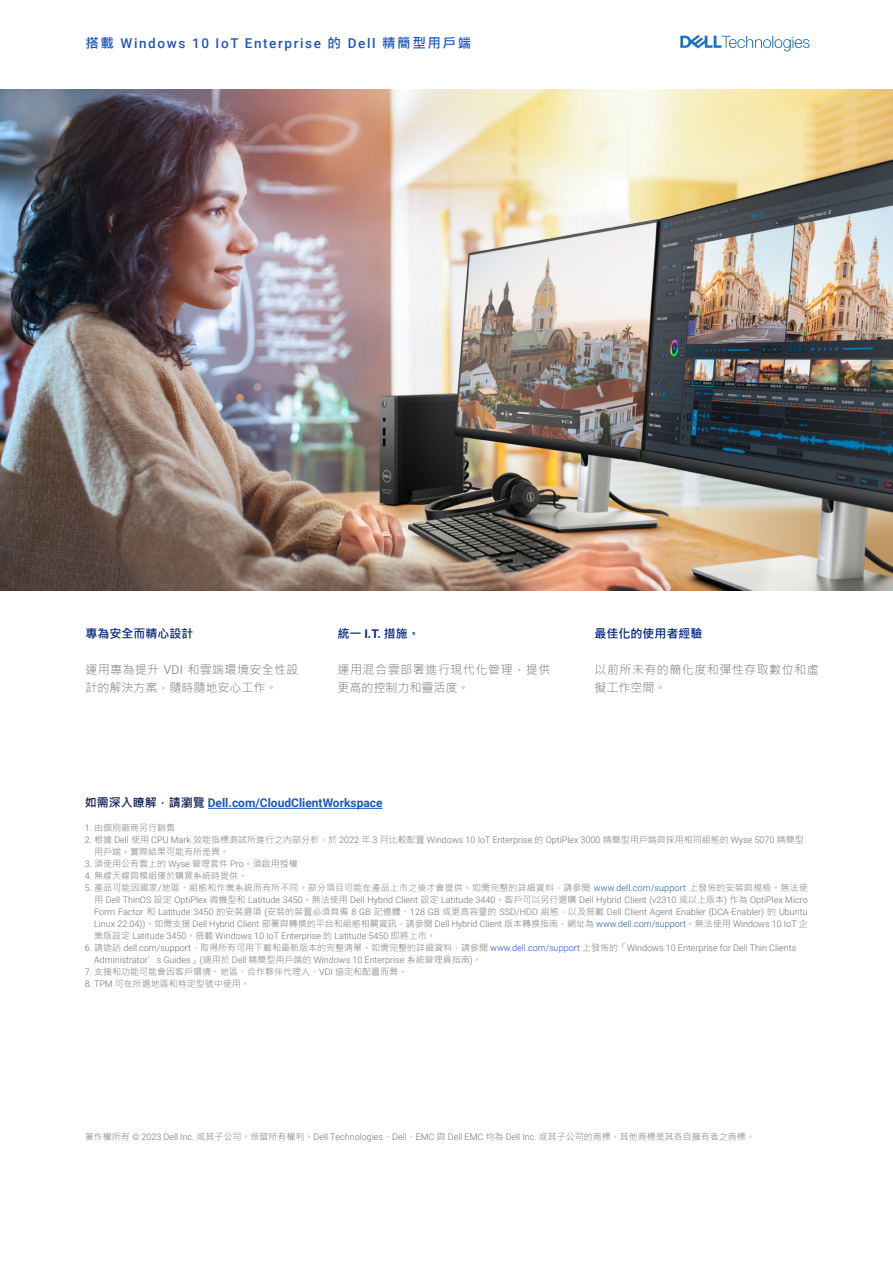
<style>
.page{position:relative;width:893px;height:1263px;background:#fff}
.page>*{position:absolute;margin:0;border:0;box-sizing:border-box;transform-origin:0 0}
.t1{font:500 13.5px "Roboto";letter-spacing:.12em;color:#1d56c0}
.t2{font:300 12px/18px "Microsoft Jheng Hei";letter-spacing:.03em;color:#6e6e6e}
.t3{font:700 12px "Roboto";color:#1d56c0}
.t4{font:700 12px "Microsoft Jheng Hei";color:#00227f}
.t5{font:300 9px/12px "Roboto";color:#6e6e6e}
.t6{font:300 9px "Microsoft Jheng Hei";color:#6e6e6e}
.s1{font-family:"Microsoft Jheng Hei";font-weight:700}
.s2{font-family:"Roboto"}
.s3{font-family:"Microsoft Jheng Hei";color:#0d2155}
.s4{font-family:"Microsoft Jheng Hei"}
.s5{color:#175d9e}
.s6{color:#1d56c0}
</style>
<div class="page">
<img style="left:1px;top:89px;width:892px;height:502px">
<hr style="left:208px;top:808px;width:175px;height:1px;background:#1d56c0">
<svg style="left:680px;top:35px;width:130px;height:16px"></svg>
<p class="t1" style="left:85px;top:33px;width:387px"><span class="s1">搭載</span> Windows 10 IoT Enterprise <span class="s1">的</span> Dell <span class="s1">精簡型用戶端</span></p>
<p class="t4" style="left:85px;top:626px;width:109px">專為安全而精心設計</p>
<p class="t2" style="left:85px;top:660px;width:215px">運用專為提升 <span class="s2">VDI</span> 和雲端環境安全性設計的解決方案，隨時隨地安心工作。</p>
<p class="t4" style="left:337px;top:626px;width:84px">統一 <span class="s2">I.T.</span> 措施。</p>
<p class="t2" style="left:337px;top:660px;width:215px">運用混合雲部署進行現代化管理，提供更高的控制力和靈活度。</p>
<p class="t4" style="left:595px;top:626px;width:109px">最佳化的使用者經驗</p>
<p class="t2" style="left:595px;top:660px;width:226px">以前所未有的簡化度和彈性存取數位和虛擬工作空間。</p>
<p class="t3" style="left:85px;top:794px;width:299px"><span class="s3">如需深入瞭解，請瀏覽</span> Dell.com/CloudClientWorkspace</p>
<p class="t6" style="left:85px;top:822px;width:92px"><span class="s2">1.</span> 由個別廠商另行銷售</p>
<p class="t5" style="left:94px;top:834px;width:711px;text-indent:-9px">2. <span class="s4">根據</span> Dell <span class="s4">使用</span> CPU Mark <span class="s4">效能指標測試所進行之內部分析，於</span> 2022 <span class="s4">年</span> 3 <span class="s4">月比較配置</span> Windows 10 IoT Enterprise <span class="s4">的</span> OptiPlex 3000 <span class="s4">精簡型用戶端與採用相同組態的</span> Wyse 5070 <span class="s4">精簡型用戶端。實際結果可能有所差異。</span></p>
<p class="t6" style="left:85px;top:858px;width:214px"><span class="s2">3.</span> 須使用公有雲上的 <span class="s2">Wyse</span> 管理套件 <span class="s2">Pro</span>。須啟用授權</p>
<p class="t6" style="left:85px;top:870px;width:164px"><span class="s2">4.</span> 無線天線與模組僅於購買系統時提供。</p>
<p class="t5" style="left:94px;top:882px;width:715px;text-align:justify;text-indent:-9px">5. <span class="s4">產品可能因國家</span>/<span class="s4">地區、組態和作業系統而有所不同。部分項目可能在產品上市之後才會提供。如需完整的詳細資料，請參閱</span> <span class="s5">www.dell.com/support</span> <span class="s4">上發佈的安裝與規格。無法使用</span> Dell ThinOS <span class="s4">設定</span> OptiPlex <span class="s4">微機型和</span> Latitude 3450<span class="s4">。無法使用</span> Dell Hybrid Client <span class="s4">設定</span> Latitude 3440<span class="s4">。客戶可以另行選購</span> Dell Hybrid Client (v2310 <span class="s4">或以上版本</span>) <span class="s4">作為</span> OptiPlex Micro Form Factor <span class="s4">和</span> Latitude 3450 <span class="s4">的安裝選項</span> (<span class="s4">安裝的裝置必須具備</span> 8 GB <span class="s4">記憶體、</span>128 GB <span class="s4">或更高容量的</span> SSD/HDD <span class="s4">組態，以及搭載</span> Dell Client Agent Enabler (DCA-Enabler) <span class="s4">的</span> Ubuntu Linux 22.04))<span class="s4">。如需支援</span> Dell Hybrid Client <span class="s4">部署與轉換的平台和組態相關資訊，請參閱</span> Dell Hybrid Client <span class="s4">版本轉換指南，網址為</span> <span class="s5">www.dell.com/support</span><span class="s4">。無法使用</span> Windows 10 IoT <span class="s4">企業版設定</span> Latitude 3450<span class="s4">。搭載</span> Windows 10 IoT Enterprise <span class="s4">的</span> Latitude 5450 <span class="s4">即將上市。</span></p>
<p class="t5" style="left:94px;top:942px;width:703px;text-indent:-9px">6. <span class="s4">請造訪</span> dell.com/support<span class="s4">，取得所有可用下載和最新版本的完整清單。如需完整的詳細資料，請參閱</span> <span class="s6">www.dell.com/support</span> <span class="s4">上發佈的「</span>Windows 10 Enterprise for Dell Thin Clients<br>Administrator<span class="s4">’</span>s Guides<span class="s4">」</span>(<span class="s4">適用於</span> Dell <span class="s4">精簡型用戶端的</span> Windows 10 Enterprise <span class="s4">系統管理員指南</span>)<span class="s4">。</span></p>
<p class="t6" style="left:85px;top:966px;width:324px"><span class="s2">7.</span> 支援和功能可能會因客戶環境、地區、合作夥伴代理人、<span class="s2">VDI</span> 協定和配置而異。</p>
<p class="t6" style="left:85px;top:978px;width:167px"><span class="s2">8. TPM</span> 可在所選地區和特定型號中使用。</p>
<p class="t5" style="left:85px;top:1131px;width:671px"><span class="s4">著作權所有</span> © 2023 Dell Inc. <span class="s4">或其子公司。保留所有權利。</span>Dell Technologies<span class="s4">、</span>Dell<span class="s4">、</span>EMC <span class="s4">與</span> Dell EMC <span class="s4">均為</span> Dell Inc. <span class="s4">或其子公司的商標。其他商標是其各自擁有者之商標。</span></p>
</div>
